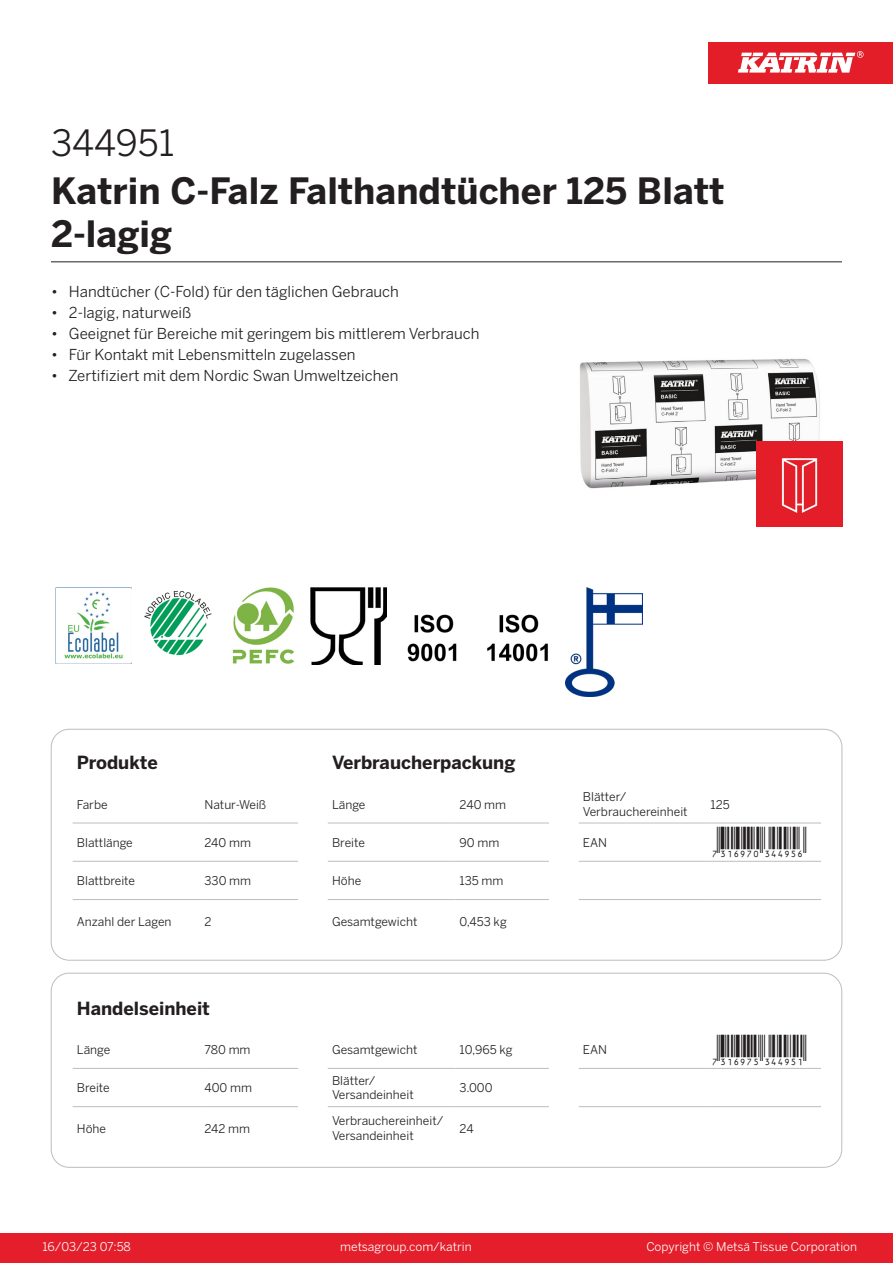
<style>
.page{position:relative;width:893px;height:1263px;background:#fff}
.page>*{position:absolute;margin:0;border:0;box-sizing:border-box;transform-origin:0 0}
.Product_Name{font:700 36px/43.2px "Benton Sans";color:#231f20}
.External_material_co{font:36px "Benton Sans";color:#231f20}
.T_EAN{font:30px "Viisas EAN Matala";color:#231f20}
.T_TableHeader{font:700 18px "Benton Sans";color:#231f20}
.MarketingBullets{font:15px "Benton Sans";color:#231f20}
.T_TableBody{font:12px/14.4px "Benton Sans";color:#231f20}
.t1{font:12px "Benton Sans";color:#fff}
</style>
<div class="page">
<div style="left:0;top:1233px;width:893px;height:30px;background:#e41e2b"></div>
<div style="left:708px;top:43px;width:185px;height:41px;background:#e31e28"></div>
<svg style="left:738px;top:51px;width:126px;height:22px"></svg>
<hr style="left:73px;top:823px;width:127px;height:1px;background:#bcbdc0">
<hr style="left:200px;top:823px;width:98px;height:1px;background:#bcbdc0">
<hr style="left:328px;top:823px;width:127px;height:1px;background:#bcbdc0">
<hr style="left:455px;top:823px;width:94px;height:1px;background:#bcbdc0">
<hr style="left:579px;top:823px;width:127px;height:1px;background:#bcbdc0">
<hr style="left:706px;top:823px;width:115px;height:1px;background:#bcbdc0">
<hr style="left:73px;top:861px;width:127px;height:1px;background:#bcbdc0">
<hr style="left:200px;top:861px;width:98px;height:1px;background:#bcbdc0">
<hr style="left:328px;top:861px;width:127px;height:1px;background:#bcbdc0">
<hr style="left:455px;top:861px;width:94px;height:1px;background:#bcbdc0">
<hr style="left:579px;top:861px;width:127px;height:1px;background:#bcbdc0">
<hr style="left:706px;top:861px;width:115px;height:1px;background:#bcbdc0">
<hr style="left:73px;top:899px;width:127px;height:1px;background:#bcbdc0">
<hr style="left:200px;top:899px;width:98px;height:1px;background:#bcbdc0">
<hr style="left:328px;top:899px;width:127px;height:1px;background:#bcbdc0">
<hr style="left:455px;top:899px;width:94px;height:1px;background:#bcbdc0">
<hr style="left:579px;top:899px;width:127px;height:1px;background:#bcbdc0">
<hr style="left:706px;top:899px;width:115px;height:1px;background:#bcbdc0">
<div style="left:51px;top:729px;width:791px;height:231px;border:1px solid #bcbdc0;border-radius:18px"></div>
<hr style="left:73px;top:1068px;width:127px;height:1px;background:#bcbdc0">
<hr style="left:200px;top:1068px;width:98px;height:1px;background:#bcbdc0">
<hr style="left:328px;top:1068px;width:127px;height:1px;background:#bcbdc0">
<hr style="left:455px;top:1068px;width:94px;height:1px;background:#bcbdc0">
<hr style="left:579px;top:1068px;width:127px;height:1px;background:#bcbdc0">
<hr style="left:706px;top:1068px;width:115px;height:1px;background:#bcbdc0">
<hr style="left:73px;top:1106px;width:127px;height:1px;background:#bcbdc0">
<hr style="left:200px;top:1106px;width:98px;height:1px;background:#bcbdc0">
<hr style="left:328px;top:1106px;width:127px;height:1px;background:#bcbdc0">
<hr style="left:455px;top:1106px;width:94px;height:1px;background:#bcbdc0">
<hr style="left:579px;top:1106px;width:127px;height:1px;background:#bcbdc0">
<hr style="left:706px;top:1106px;width:115px;height:1px;background:#bcbdc0">
<div style="left:51px;top:973px;width:791px;height:194px;border:1px solid #bcbdc0;border-radius:18px"></div>
<img style="left:580px;top:359px;width:258px;height:168px">
<img style="left:55px;top:587px;width:77px;height:77px">
<img style="left:144px;top:590px;width:68px;height:66px">
<img style="left:232px;top:587px;width:63px;height:77px">
<img style="left:310px;top:587px;width:77px;height:77px">
<img style="left:407px;top:614px;width:50px;height:48px">
<img style="left:487px;top:614px;width:61px;height:48px">
<img style="left:566px;top:587px;width:76px;height:110px">
<img style="left:757px;top:442px;width:85px;height:85px">
<hr style="left:51px;top:261px;width:791px;height:1px;background:#231f20">
<p class="External_material_co" style="left:51px;top:121px;width:125px">344951</p>
<p class="Product_Name" style="left:51px;top:170px;width:675px">Katrin C-Falz Falthandtücher 125 Blatt<br>2-lagig</p>
<p class="MarketingBullets" style="left:51px;top:282px;width:349px">• Handtücher (C-Fold) für den täglichen Gebrauch</p>
<p class="MarketingBullets" style="left:51px;top:303px;width:142px">• 2-lagig, naturweiß</p>
<p class="MarketingBullets" style="left:51px;top:324px;width:430px">• Geeignet für Bereiche mit geringem bis mittlerem Verbrauch</p>
<p class="MarketingBullets" style="left:51px;top:345px;width:306px">• Für Kontakt mit Lebensmitteln zugelassen</p>
<p class="MarketingBullets" style="left:51px;top:366px;width:349px">• Zertifiziert mit dem Nordic Swan Umweltzeichen</p>
<p class="T_TableHeader" style="left:77px;top:751px;width:82px">Produkte</p>
<p class="T_TableHeader" style="left:332px;top:751px;width:185px">Verbraucherpackung</p>
<p class="T_TableBody" style="left:77px;top:797px;width:32px">Farbe</p>
<p class="T_TableBody" style="left:204px;top:797px;width:63px">Natur-Weiß</p>
<p class="T_TableBody" style="left:332px;top:797px;width:35px">Länge</p>
<p class="T_TableBody" style="left:460px;top:797px;width:48px">240 mm</p>
<p class="T_TableBody" style="left:583px;top:790px;width:45px">Blätter/</p>
<p class="T_TableBody" style="left:583px;top:804px;width:106px">Verbrauchereinheit</p>
<p class="T_TableBody" style="left:710px;top:797px;width:21px">125</p>
<p class="T_TableBody" style="left:77px;top:835px;width:57px">Blattlänge</p>
<p class="T_TableBody" style="left:204px;top:835px;width:48px">240 mm</p>
<p class="T_TableBody" style="left:332px;top:835px;width:34px">Breite</p>
<p class="T_TableBody" style="left:460px;top:835px;width:41px">90 mm</p>
<p class="T_TableBody" style="left:583px;top:835px;width:26px">EAN</p>
<p class="T_EAN" style="left:710px;top:827px;width:97px">*7316970344956*</p>
<p class="T_TableBody" style="left:77px;top:873px;width:60px">Blattbreite</p>
<p class="T_TableBody" style="left:204px;top:873px;width:48px">330 mm</p>
<p class="T_TableBody" style="left:332px;top:873px;width:31px">Höhe</p>
<p class="T_TableBody" style="left:460px;top:873px;width:45px">135 mm</p>
<p class="T_TableBody" style="left:77px;top:914px;width:96px">Anzahl der Lagen</p>
<p class="T_TableBody" style="left:204px;top:914px;width:9px">2</p>
<p class="T_TableBody" style="left:332px;top:914px;width:87px">Gesamtgewicht</p>
<p class="T_TableBody" style="left:460px;top:914px;width:49px">0,453 kg</p>
<p class="T_TableHeader" style="left:77px;top:997px;width:135px">Handelseinheit</p>
<p class="T_TableBody" style="left:77px;top:1042px;width:35px">Länge</p>
<p class="T_TableBody" style="left:204px;top:1042px;width:48px">780 mm</p>
<p class="T_TableBody" style="left:332px;top:1042px;width:87px">Gesamtgewicht</p>
<p class="T_TableBody" style="left:460px;top:1042px;width:55px">10,965 kg</p>
<p class="T_TableBody" style="left:583px;top:1042px;width:26px">EAN</p>
<p class="T_EAN" style="left:710px;top:1034px;width:97px">*7316975344951*</p>
<p class="T_TableBody" style="left:77px;top:1081px;width:34px">Breite</p>
<p class="T_TableBody" style="left:204px;top:1081px;width:49px">400 mm</p>
<p class="T_TableBody" style="left:332px;top:1073px;width:45px">Blätter/</p>
<p class="T_TableBody" style="left:332px;top:1088px;width:83px">Versandeinheit</p>
<p class="T_TableBody" style="left:460px;top:1081px;width:34px">3.000</p>
<p class="T_TableBody" style="left:77px;top:1121px;width:31px">Höhe</p>
<p class="T_TableBody" style="left:204px;top:1121px;width:47px">242 mm</p>
<p class="T_TableBody" style="left:332px;top:1114px;width:113px">Verbrauchereinheit/<br>Versandeinheit</p>
<p class="T_TableBody" style="left:460px;top:1121px;width:16px">24</p>
<p class="t1" style="left:43px;top:1239px;width:90px">16/03/23 07:58</p>
<p class="t1" style="left:340px;top:1239px;width:133px">metsagroup.com/katrin</p>
<p class="t1" style="left:646px;top:1239px;width:212px">Copyright © Metsä Tissue Corporation</p>
</div>
